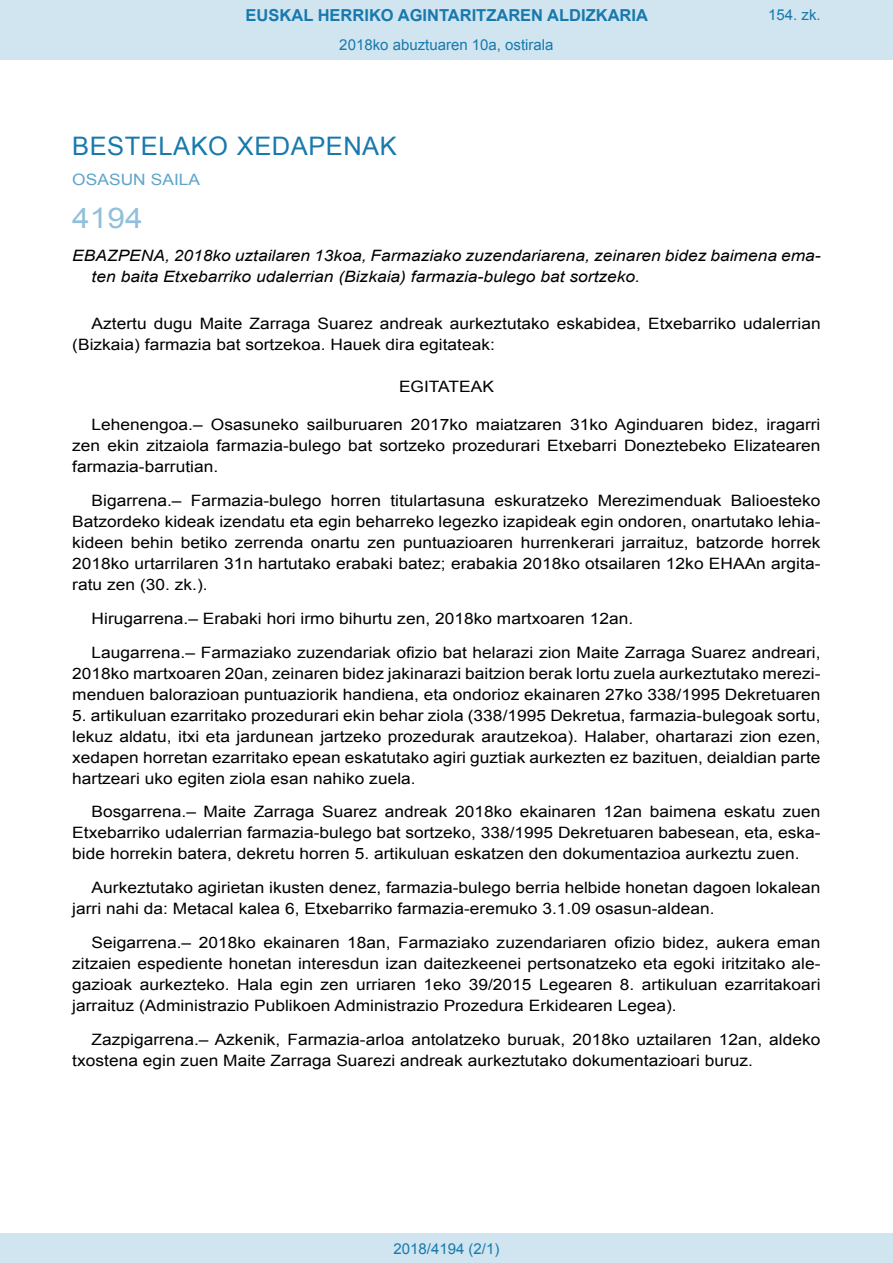
<style>
.page{position:relative;width:893px;height:1263px;background:#fff}
.page>*{position:absolute;margin:0;border:0;box-sizing:border-box;transform-origin:0 0}
.BOPVOrden{font:28.5px "Arial";color:#90c0db;scale:1.11 1}
.BOPVSeccion{font:25.5px "Arial";letter-spacing:.02em;color:#1879ad}
.t1{font:700 16.5px "Arial";color:#1879ad}
.BOPVDetalle{font:15.6px/21px "Arial";color:#000;text-align:justify;scale:1.11 1}
.BOPVTitulo{font:italic 15.6px/21px "Arial";color:#000;scale:1.11 1}
.BOPVOrganismo{font:15.6px "Arial";letter-spacing:.005em;color:#5ea4ca;scale:1.11 1}
.BOPVClave{font:15.6px "Arial";color:#000;scale:1.11 1}
.Paginacion_Centro{font:15px "Arial";color:#1879ad}
</style>
<div class="page">
<div style="left:0;top:0;width:893px;height:60px;background:#d0e5f0"></div>
<div style="left:0;top:1233px;width:893px;height:30px;background:#d0e5f0"></div>
<p class="t1" style="left:246px;top:4px;width:404px">EUSKAL HERRIKO AGINTARITZAREN ALDIZKARIA</p>
<p class="Paginacion_Centro" style="left:339px;top:35px;width:216px">2018ko abuztuaren 10a, ostirala</p>
<p class="Paginacion_Centro" style="left:768px;top:5px;width:54px">154. zk.</p>
<p class="BOPVSeccion" style="left:72px;top:129px;width:326px">BESTELAKO XEDAPENAK</p>
<p class="BOPVOrganismo" style="left:72px;top:169px;width:117px">OSASUN SAILA</p>
<p class="BOPVOrden" style="left:72px;top:199px;width:65px">4194</p>
<p class="BOPVTitulo" style="left:92px;top:246px;width:658px;text-indent:-19px">EBAZPENA, 2018ko uztailaren 13koa, Farmaziako zuzendariarena, zeinaren bidez baimena ema&shy;ten baita Etxebarriko udalerrian (Bizkaia) farmazia-bulego bat sortzeko.</p>
<p class="BOPVDetalle" style="left:72px;top:313px;width:676px;text-indent:19px">Aztertu dugu Maite Zarraga Suarez andreak aurkeztutako eskabidea, Etxebarriko udalerrian (Bizkaia) farmazia bat sortzekoa. Hauek dira egitateak:</p>
<p class="BOPVClave" style="left:399px;top:377px;width:87px">EGITATEAK</p>
<p class="BOPVDetalle" style="left:72px;top:414px;width:676px;text-indent:19px">Lehenengoa.– Osasuneko sailburuaren 2017ko maiatzaren 31ko Aginduaren bidez, iragarri zen ekin zitzaiola farmazia-bulego bat sortzeko prozedurari Etxebarri Doneztebeko Elizatearen farmazia-barrutian.</p>
<p class="BOPVDetalle" style="left:72px;top:490px;width:676px;text-indent:19px">Bigarrena.– Farmazia-bulego horren titulartasuna eskuratzeko Merezimenduak Balioesteko Batzordeko kideak izendatu eta egin beharreko legezko izapideak egin ondoren, onartutako lehia&shy;kideen behin betiko zerrenda onartu zen puntuazioaren hurrenkerari jarraituz, batzorde horrek 2018ko urtarrilaren 31n hartutako erabaki batez; erabakia 2018ko otsailaren 12ko EHAAn argita&shy;ratu zen (30. zk.).</p>
<p class="BOPVDetalle" style="left:92px;top:608px;width:489px">Hirugarrena.– Erabaki hori irmo bihurtu zen, 2018ko martxoaren 12an.</p>
<p class="BOPVDetalle" style="left:72px;top:642px;width:676px;text-indent:19px">Laugarrena.– Farmaziako zuzendariak ofizio bat helarazi zion Maite Zarraga Suarez andreari, 2018ko martxoaren 20an, zeinaren bidez jakinarazi baitzion berak lortu zuela aurkeztutako merezi&shy;menduen balorazioan puntuaziorik handiena, eta ondorioz ekainaren 27ko 338/1995 Dekretuaren</p>
<p class="BOPVDetalle" style="left:72px;top:705px;width:676px">5. artikuluan ezarritako prozedurari ekin behar ziola (338/1995 Dekretua, farmazia-bulegoak sortu, lekuz aldatu, itxi eta jardunean jartzeko prozedurak arautzekoa). Halaber, ohartarazi zion ezen, xedapen horretan ezarritako epean eskatutako agiri guztiak aurkezten ez bazituen, deialdian parte hartzeari uko egiten ziola esan nahiko zuela.</p>
<p class="BOPVDetalle" style="left:72px;top:801px;width:676px;text-indent:19px">Bosgarrena.– Maite Zarraga Suarez andreak 2018ko ekainaren 12an baimena eskatu zuen Etxebarriko udalerrian farmazia-bulego bat sortzeko, 338/1995 Dekretuaren babesean, eta, eska&shy;bide horrekin batera, dekretu horren 5. artikuluan eskatzen den dokumentazioa aurkeztu zuen.</p>
<p class="BOPVDetalle" style="left:72px;top:877px;width:676px;text-indent:19px">Aurkeztutako agirietan ikusten denez, farmazia-bulego berria helbide honetan dagoen lokalean jarri nahi da: Metacal kalea 6, Etxebarriko farmazia-eremuko 3.1.09 osasun-aldean.</p>
<p class="BOPVDetalle" style="left:72px;top:932px;width:676px;text-indent:19px">Seigarrena.– 2018ko ekainaren 18an, Farmaziako zuzendariaren ofizio bidez, aukera eman zitzaien espediente honetan interesdun izan daitezkeenei pertsonatzeko eta egoki iritzitako ale&shy;gazioak aurkezteko. Hala egin zen urriaren 1eko 39/2015 Legearen 8. artikuluan ezarritakoari jarraituz (Administrazio Publikoen Administrazio Prozedura Erkidearen Legea).</p>
<p class="BOPVDetalle" style="left:72px;top:1029px;width:676px;text-indent:19px">Zazpigarrena.– Azkenik, Farmazia-arloa antolatzeko buruak, 2018ko uztailaren 12an, aldeko txostena egin zuen Maite Zarraga Suarezi andreak aurkeztutako dokumentazioari buruz.</p>
<p class="Paginacion_Centro" style="left:393px;top:1238px;width:107px">2018/4194 (2/1)</p>
</div>
